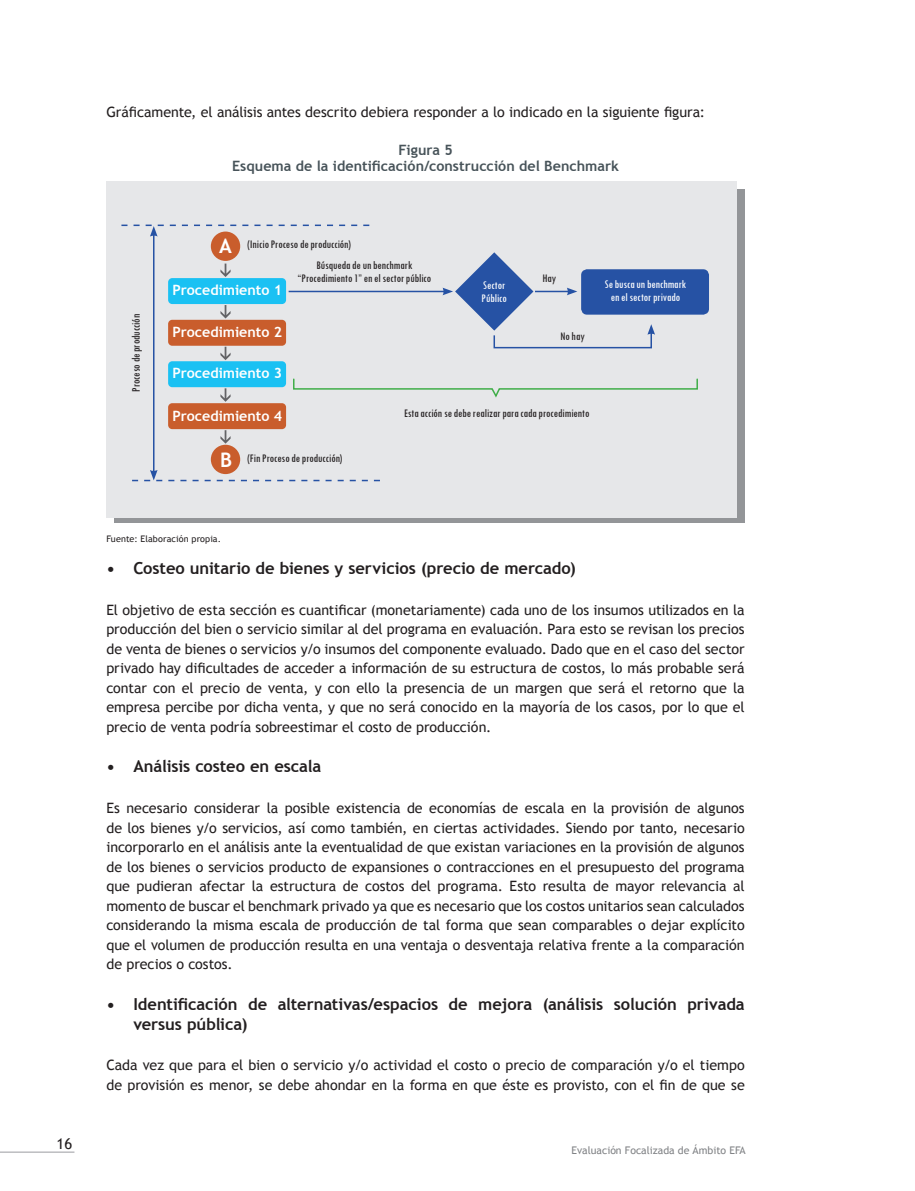
<style>
.page{position:relative;width:915px;height:1191px;background:#fff}
.page>*{position:absolute;margin:0;border:0;box-sizing:border-box;transform-origin:0 0}
.t1{font:700 20.1px "Trebuchet MS";color:#fff}
.t2{font:700 16.5px/19.5px "Trebuchet MS";letter-spacing:-.005em;color:#231f20}
.t3{font:15px "Trebuchet MS";color:#231f20}
.t4{font:14.25px/19.5px "Trebuchet MS";letter-spacing:-.005em;color:#231f20;text-align:justify}
.t5{font:700 14.25px/16.5px "Trebuchet MS";letter-spacing:.005em;color:#475359;text-align:center}
.t6{font:700 14.25px "Trebuchet MS";color:#fff}
.t7{font:condensed 12px/12.9px "Tw Cen";color:#231f20;text-align:center}
.t8{font:condensed 12px/12.9px "Tw Cen";color:#fff}
.t9{font:10.5px "Trebuchet MS";color:#808285}
.t10{font:9px "Trebuchet MS";letter-spacing:.01em;color:#231f20}
</style>
<div class="page">
<hr style="left:0;top:1151px;width:74px;height:2px;background:#bcbdc0">
<svg style="left:114px;top:189px;width:630px;height:333px;background:#a0a2a5"></svg>
<div style="left:106px;top:181px;width:630px;height:336px;background:#e6e7e9"></div>
<div style="left:168px;top:278px;width:118px;height:26px;background:#1ac1f3;border-radius:4px"></div>
<div style="left:168px;top:320px;width:118px;height:26px;background:#c95d2c;border-radius:4px"></div>
<div style="left:168px;top:361px;width:118px;height:26px;background:#1ac1f3;border-radius:4px"></div>
<div style="left:168px;top:403px;width:118px;height:26px;background:#c95d2c;border-radius:4px"></div>
<svg style="left:220px;top:305px;width:10px;height:13px"></svg>
<svg style="left:220px;top:263px;width:10px;height:14px"></svg>
<svg style="left:220px;top:347px;width:10px;height:13px"></svg>
<svg style="left:220px;top:388px;width:10px;height:14px"></svg>
<svg style="left:220px;top:430px;width:10px;height:14px"></svg>
<div style="left:211px;top:231px;width:29px;height:30px;background:#c95d2c;border-radius:50%"></div>
<div style="left:211px;top:445px;width:29px;height:29px;background:#c95d2c;border-radius:50%"></div>
<hr style="left:153px;top:234px;width:1px;height:238px;background:#2652a4">
<svg style="left:121px;top:224px;width:248px;height:13px"></svg>
<svg style="left:132px;top:470px;width:248px;height:11px"></svg>
<hr style="left:288px;top:291px;width:156px;height:1px;background:#2652a4">
<div style="left:581px;top:269px;width:127px;height:46px;background:#2652a4;border-radius:6px"></div>
<svg style="left:442px;top:252px;width:212px;height:97px"></svg>
<svg style="left:293px;top:378px;width:405px;height:20px"></svg>
<p class="t4" style="left:106px;top:102px;width:600px">Gráficamente, el análisis antes descrito debiera responder a lo indicado en la siguiente figura:</p>
<p class="t5" style="left:232px;top:141px;width:388px">Figura 5<br>Esquema de la identificación/construcción del Benchmark</p>
<p class="t7" style="left:129px;top:392px;width:79px;rotate:-90deg">Proceso de producción</p>
<h1 class="t1" style="left:219px;top:233px;width:14px">A</h1>
<p class="t7" style="left:247px;top:238px;width:105px">(Inicio Proceso de producción)</p>
<p class="t6" style="left:172px;top:281px;width:111px">Procedimiento 1</p>
<p class="t6" style="left:172px;top:323px;width:111px">Procedimiento 2</p>
<p class="t6" style="left:172px;top:364px;width:111px">Procedimiento 3</p>
<p class="t6" style="left:172px;top:406px;width:111px">Procedimiento 4</p>
<p class="t7" style="left:297px;top:259px;width:135px">Búsqueda de un benchmark “Procedimiento 1” en el sector público</p>
<p class="t7" style="left:542px;top:271px;width:15px">Hay</p>
<p class="t8" style="left:481px;top:278px;width:27px">Sector<br>Público</p>
<p class="t8" style="left:604px;top:277px;width:83px;text-align:center">Se busca un benchmark en el sector privado</p>
<p class="t7" style="left:560px;top:330px;width:26px">No hay</p>
<p class="t7" style="left:404px;top:406px;width:187px">Esta acción se debe realizar para cada procedimiento</p>
<h1 class="t1" style="left:220px;top:447px;width:13px">B</h1>
<p class="t7" style="left:247px;top:451px;width:96px">(Fin Proceso de producción)</p>
<p class="t10" style="left:106px;top:533px;width:116px">Fuente: Elaboración propia.</p>
<p class="t2" style="left:106px;top:558px;width:471px">• Costeo unitario de bienes y servicios (precio de mercado)</p>
<p class="t4" style="left:106px;top:600px;width:639px">El objetivo de esta sección es cuantificar (monetariamente) cada uno de los insumos utilizados en la producción del bien o servicio similar al del programa en evaluación. Para esto se revisan los precios de venta de bienes o servicios y/o insumos del componente evaluado. Dado que en el caso del sector privado hay dificultades de acceder a información de su estructura de costos, lo más probable será contar con el precio de venta, y con ello la presencia de un margen que será el retorno que la empresa percibe por dicha venta, y que no será conocido en la mayoría de los casos, por lo que el precio de venta podría sobreestimar el costo de producción.</p>
<p class="t2" style="left:106px;top:757px;width:216px">• Análisis costeo en escala</p>
<p class="t4" style="left:106px;top:798px;width:639px">Es necesario considerar la posible existencia de economías de escala en la provisión de algunos de los bienes y/o servicios, así como también, en ciertas actividades. Siendo por tanto, necesario incorporarlo en el análisis ante la eventualidad de que existan variaciones en la provisión de algunos de los bienes o servicios producto de expansiones o contracciones en el presupuesto del programa que pudieran afectar la estructura de costos del programa. Esto resulta de mayor relevancia al momento de buscar el benchmark privado ya que es necesario que los costos unitarios sean calculados considerando la misma escala de producción de tal forma que sean comparables o dejar explícito que el volumen de producción resulta en una ventaja o desventaja relativa frente a la comparación de precios o costos.</p>
<p class="t2" style="left:133px;top:994px;width:612px;text-indent:-27px">• Identificación de alternativas/espacios de mejora (análisis solución privada versus pública)</p>
<p class="t4" style="left:106px;top:1055px;width:639px">Cada vez que para el bien o servicio y/o actividad el costo o precio de comparación y/o el tiempo de provisión es menor, se debe ahondar en la forma en que éste es provisto, con el fin de que se</p>
<p class="t3" style="left:57px;top:1135px;width:17px">16</p>
<p class="t9" style="left:571px;top:1144px;width:176px">Evaluación Focalizada de Ámbito EFA</p>
</div>
